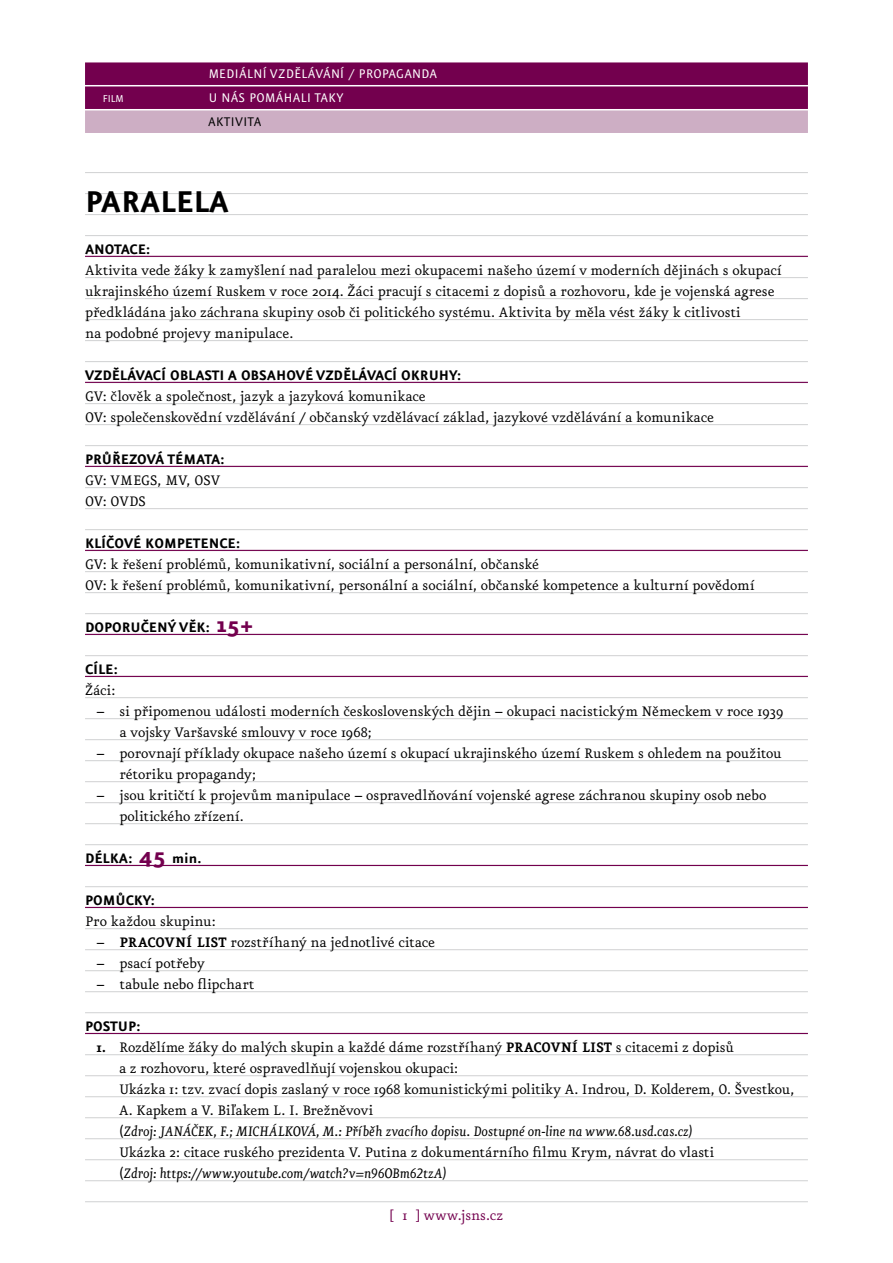
<style>
.page{position:relative;width:893px;height:1263px;background:#fff}
.page>*{position:absolute;margin:0;border:0;box-sizing:border-box;transform-origin:0 0}
.t1{font:700 36px "Eureka Sans OT";color:#000}
.t2{font:16.5px/21px "Eureka OT";letter-spacing:-.005em;color:#000}
.t3{font:700 16.5px "Eureka Sans OT";color:#000}
.t4{font:16.5px "Eureka OT";color:#73004e}
.t5{font:15px/24px "Eureka Sans OT";letter-spacing:.025em;color:#fff}
.t6{font:15px "Eureka Sans OT";color:#000}
.t7{font:12px "Eureka Sans OT";color:#fff}
.s1{font-size:27px;color:#73004e}
.s2{font-weight:700}
.s3{font-style:italic}
</style>
<div class="page">
<hr style="left:85px;top:172px;width:723px;height:1px;background:#d0d1d2">
<hr style="left:85px;top:193px;width:723px;height:1px;background:#d0d1d2">
<hr style="left:85px;top:214px;width:723px;height:1px;background:#d0d1d2">
<hr style="left:85px;top:235px;width:723px;height:1px;background:#d0d1d2">
<hr style="left:85px;top:277px;width:723px;height:1px;background:#d0d1d2">
<hr style="left:85px;top:298px;width:723px;height:1px;background:#d0d1d2">
<hr style="left:85px;top:319px;width:723px;height:1px;background:#d0d1d2">
<hr style="left:85px;top:340px;width:723px;height:1px;background:#d0d1d2">
<hr style="left:85px;top:361px;width:723px;height:1px;background:#d0d1d2">
<hr style="left:85px;top:403px;width:723px;height:1px;background:#d0d1d2">
<hr style="left:85px;top:424px;width:723px;height:1px;background:#d0d1d2">
<hr style="left:85px;top:445px;width:723px;height:1px;background:#d0d1d2">
<hr style="left:85px;top:487px;width:723px;height:1px;background:#d0d1d2">
<hr style="left:85px;top:508px;width:723px;height:1px;background:#d0d1d2">
<hr style="left:85px;top:529px;width:723px;height:1px;background:#d0d1d2">
<hr style="left:85px;top:571px;width:723px;height:1px;background:#d0d1d2">
<hr style="left:85px;top:592px;width:723px;height:1px;background:#d0d1d2">
<hr style="left:85px;top:613px;width:723px;height:1px;background:#d0d1d2">
<hr style="left:85px;top:655px;width:723px;height:1px;background:#d0d1d2">
<hr style="left:85px;top:697px;width:723px;height:1px;background:#d0d1d2">
<hr style="left:85px;top:718px;width:723px;height:1px;background:#d0d1d2">
<hr style="left:85px;top:739px;width:723px;height:1px;background:#d0d1d2">
<hr style="left:85px;top:760px;width:723px;height:1px;background:#d0d1d2">
<hr style="left:85px;top:781px;width:723px;height:1px;background:#d0d1d2">
<hr style="left:85px;top:802px;width:723px;height:1px;background:#d0d1d2">
<hr style="left:85px;top:823px;width:723px;height:1px;background:#d0d1d2">
<hr style="left:85px;top:844px;width:723px;height:1px;background:#d0d1d2">
<hr style="left:85px;top:886px;width:723px;height:1px;background:#d0d1d2">
<hr style="left:85px;top:928px;width:723px;height:1px;background:#d0d1d2">
<hr style="left:85px;top:949px;width:723px;height:1px;background:#d0d1d2">
<hr style="left:85px;top:970px;width:723px;height:1px;background:#d0d1d2">
<hr style="left:85px;top:991px;width:723px;height:1px;background:#d0d1d2">
<hr style="left:85px;top:1012px;width:723px;height:1px;background:#d0d1d2">
<hr style="left:85px;top:1054px;width:723px;height:1px;background:#d0d1d2">
<hr style="left:85px;top:1075px;width:723px;height:1px;background:#d0d1d2">
<hr style="left:85px;top:1096px;width:723px;height:1px;background:#d0d1d2">
<hr style="left:85px;top:1117px;width:723px;height:1px;background:#d0d1d2">
<hr style="left:85px;top:1138px;width:723px;height:1px;background:#d0d1d2">
<hr style="left:85px;top:1159px;width:723px;height:1px;background:#d0d1d2">
<hr style="left:85px;top:1180px;width:723px;height:1px;background:#d0d1d2">
<hr style="left:85px;top:1201px;width:723px;height:1px;background:#d0d1d2">
<div style="left:85px;top:62px;width:723px;height:23px;background:#73004e"></div>
<div style="left:85px;top:86px;width:723px;height:23px;background:#73004e"></div>
<div style="left:85px;top:110px;width:723px;height:23px;background:#cdaec4"></div>
<hr style="left:85px;top:256px;width:723px;height:1px;background:#73004e">
<hr style="left:85px;top:382px;width:723px;height:1px;background:#73004e">
<hr style="left:85px;top:466px;width:723px;height:1px;background:#73004e">
<hr style="left:85px;top:550px;width:723px;height:1px;background:#73004e">
<hr style="left:85px;top:634px;width:723px;height:1px;background:#73004e">
<hr style="left:85px;top:676px;width:723px;height:1px;background:#73004e">
<hr style="left:85px;top:865px;width:723px;height:1px;background:#73004e">
<hr style="left:85px;top:907px;width:723px;height:1px;background:#73004e">
<hr style="left:85px;top:1033px;width:723px;height:1px;background:#73004e">
<p class="t7" style="left:103px;top:92px;width:23px">FILM</p>
<p class="t5" style="left:209px;top:62px;width:230px">MEDIÁLNÍ VZDĚLÁVÁNÍ / PROPAGANDA<br>U NÁS POMÁHALI TAKY</p>
<p class="t6" style="left:208px;top:114px;width:8px">AKTIVITA</p>
<h1 class="t1" style="left:85px;top:184px;width:145px">PARALELA</h1>
<p class="t3" style="left:85px;top:241px;width:67px">ANOTACE:</p>
<p class="t2" style="left:85px;top:260px;width:698px">Aktivita vede žáky k zamyšlení nad paralelou mezi okupacemi našeho území v moderních dějinách s okupací ukrajinského území Ruskem v roce 2014. Žáci pracují s citacemi z dopisů a rozhovoru, kde je vojenská agrese předkládána jako záchrana skupiny osob či politického systému. Aktivita by měla vést žáky k citlivosti<br>na podobné projevy manipulace.</p>
<p class="t3" style="left:85px;top:367px;width:378px">VZDĚLÁVACÍ OBLASTI A OBSAHOVÉ VZDĚLÁVACÍ OKRUHY:</p>
<p class="t2" style="left:85px;top:386px;width:630px">GV: člověk a společnost, jazyk a jazyková komunikace<br>OV: společenskovědní vzdělávání / občanský vzdělávací základ, jazykové vzdělávání a komunikace</p>
<p class="t3" style="left:85px;top:451px;width:141px">PRŮŘEZOVÁ TÉMATA:</p>
<p class="t2" style="left:85px;top:470px;width:137px">GV: VMEGS, MV, OSV<br>OV: OVDS</p>
<p class="t3" style="left:85px;top:535px;width:157px">KLÍČOVÉ KOMPETENCE:</p>
<p class="t2" style="left:85px;top:554px;width:671px">GV: k řešení problémů, komunikativní, sociální a personální, občanské<br>OV: k řešení problémů, komunikativní, personální a sociální, občanské kompetence a kulturní povědomí</p>
<p class="t3" style="left:85px;top:619px;width:170px">DOPORUČENÝ VĚK: <span class="s1">15+</span></p>
<p class="t3" style="left:85px;top:661px;width:34px">CÍLE:</p>
<p class="t2" style="left:85px;top:680px;width:32px">Žáci:</p>
<p class="t2" style="left:120px;top:701px;width:665px;text-indent:-23px">– si připomenou události moderních československých dějin – okupaci nacistickým Německem v roce 1939 a vojsky Varšavské smlouvy v roce 1968;</p>
<p class="t2" style="left:120px;top:743px;width:664px;text-indent:-23px">– porovnají příklady okupace našeho území s okupací ukrajinského území Ruskem s ohledem na použitou rétoriku propagandy;</p>
<p class="t2" style="left:120px;top:785px;width:648px;text-indent:-23px">– jsou kritičtí k projevům manipulace – ospravedlňování vojenské agrese záchranou skupiny osob nebo politického zřízení.</p>
<p class="t3" style="left:85px;top:850px;width:118px">DÉLKA: <span class="s1">45</span> MIN.</p>
<p class="t3" style="left:85px;top:892px;width:71px">POMŮCKY:</p>
<p class="t2" style="left:85px;top:911px;width:132px">Pro každou skupinu:</p>
<p class="t2" style="left:97px;top:932px;width:340px">– <span class="s2">PRACOVNÍ LIST</span> rozstříhaný na jednotlivé citace</p>
<p class="t2" style="left:97px;top:953px;width:110px">– psací potřeby</p>
<p class="t2" style="left:97px;top:974px;width:159px">– tabule nebo flipchart</p>
<p class="t3" style="left:85px;top:1018px;width:57px">POSTUP:</p>
<p class="t2" style="left:119px;top:1037px;width:677px;text-indent:-23px"><span class="s2">1.</span> Rozdělíme žáky do malých skupin a každé dáme rozstříhaný <span class="s2">PRACOVNÍ LIST</span> s citacemi z dopisů<br>a z rozhovoru, které ospravedlňují vojenskou okupaci:<br>Ukázka 1: tzv. zvací dopis zaslaný v roce 1968 komunistickými politiky A. Indrou, D. Kolderem, O. Švestkou, A. Kapkem a V. Biľakem L. I. Brežněvovi<br>(<span class="s3">Zdroj: JANÁČEK, F.; MICHÁLKOVÁ, M.: Příběh zvacího dopisu. Dostupné on-line na www.68.usd.cas.cz)<br></span>Ukázka 2: citace ruského prezidenta V. Putina z dokumentárního filmu Krym, návrat do vlasti<br>(<span class="s3">Zdroj: https://www.youtube.com/watch?v=n96OBm62tzA)</span></p>
<p class="t4" style="left:390px;top:1207px;width:115px">[ 1 ] www.jsns.cz</p>
</div>
